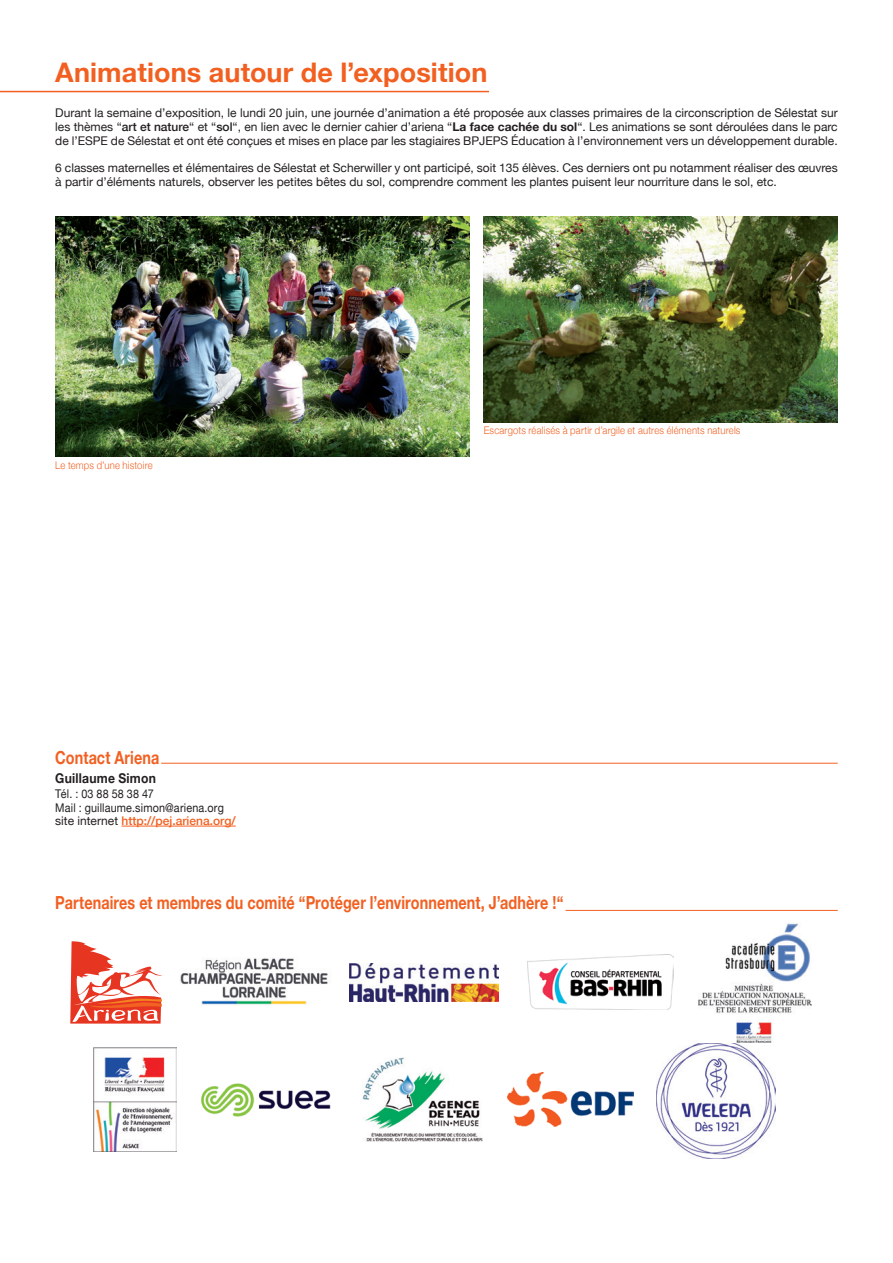
<style>
.page{position:relative;width:893px;height:1263px;background:#fff}
.page>*{position:absolute;margin:0;border:0;box-sizing:border-box;transform-origin:0 0}
.t1{font:700 27px "Helvetica Neue";letter-spacing:.005em;color:#f26021}
.t2{font:700 18px "Helvetica Neue";letter-spacing:.005em;color:#f26021;scale:.8 1}
.t3{font:700 13.5px "Helvetica Neue";letter-spacing:.015em;color:#231f20;scale:.9 1}
.t4{font:12px/14px "Helvetica Neue";color:#231f20;text-align:justify}
.t5{font:12px "Helvetica Neue";color:#231f20;scale:.9 1}
.t6{font:500 12px "Helvetica Neue";color:#f26021}
.t7{font:300 10.5px "Helvetica Neue";letter-spacing:.02em;color:#f26021;scale:.9 1}
.s1{font-weight:500}
.s2{font-weight:700}
.s3{font-weight:400;color:#231f20}
</style>
<div class="page">
<hr style="left:0;top:91px;width:489px;height:1px;background:#f26021">
<img style="left:55px;top:217px;width:414px;height:240px">
<img style="left:484px;top:217px;width:354px;height:205px">
<hr style="left:122px;top:826px;width:114px;height:1px;background:#f26021">
<hr style="left:161px;top:763px;width:677px;height:1px;background:#f26021">
<img style="left:180px;top:958px;width:148px;height:47px">
<img style="left:528px;top:954px;width:145px;height:55px">
<img style="left:349px;top:964px;width:149px;height:37px">
<img style="left:94px;top:1047px;width:82px;height:105px">
<img style="left:201px;top:1083px;width:130px;height:34px">
<img style="left:508px;top:1072px;width:126px;height:54px">
<img style="left:657px;top:1042px;width:118px;height:117px">
<img style="left:362px;top:1057px;width:120px;height:85px">
<svg style="left:70px;top:941px;width:93px;height:82px"></svg>
<img style="left:698px;top:923px;width:114px;height:119px">
<hr style="left:566px;top:910px;width:272px;height:1px;background:#f26021">
<p class="t1" style="left:55px;top:48px;width:434px">Animations autour de l’exposition</p>
<p class="t4" style="left:55px;top:105px;width:784px">Durant la semaine d’exposition, le lundi 20 juin, une journée d’animation a été proposée aux classes primaires de la circonscription de Sélestat sur les thèmes “<span class="s1">art et nature</span>“ et “<span class="s1">sol</span>“, en lien avec le dernier cahier d’ariena “<span class="s2">La face cachée du sol</span>“. Les animations se sont déroulées dans le parc de l’ESPE de Sélestat et ont été conçues et mises en place par les stagiaires BPJEPS Éducation à l’environnement vers un développement durable.</p>
<p class="t4" style="left:55px;top:160px;width:784px">6 classes maternelles et élémentaires de Sélestat et Scherwiller y ont participé, soit 135 élèves. Ces derniers ont pu notamment réaliser des œuvres à partir d’éléments naturels, observer les petites bêtes du sol, comprendre comment les plantes puisent leur nourriture dans le sol, etc.</p>
<p class="t7" style="left:55px;top:456px;width:110px">Le temps d’une histoire</p>
<p class="t2" style="left:55px;top:741px;width:132px">Contact Ariena</p>
<p class="t3" style="left:55px;top:766px;width:113px">Guillaume Simon</p>
<p class="t5" style="left:55px;top:784px;width:111px">Tél. : 03 88 58 38 47</p>
<p class="t5" style="left:55px;top:797px;width:189px">Mail : guillaume.simon@ariena.org</p>
<p class="t6" style="left:55px;top:811px;width:182px"><span class="s3">site internet</span> http://pej.ariena.org/</p>
<p class="t7" style="left:484px;top:421px;width:287px">Escargots réalisés à partir d’argile et autres éléments naturels</p>
<p class="t2" style="left:55px;top:886px;width:637px">Partenaires et membres du comité “Protéger l’environnement, J’adhère !“</p>
</div>
